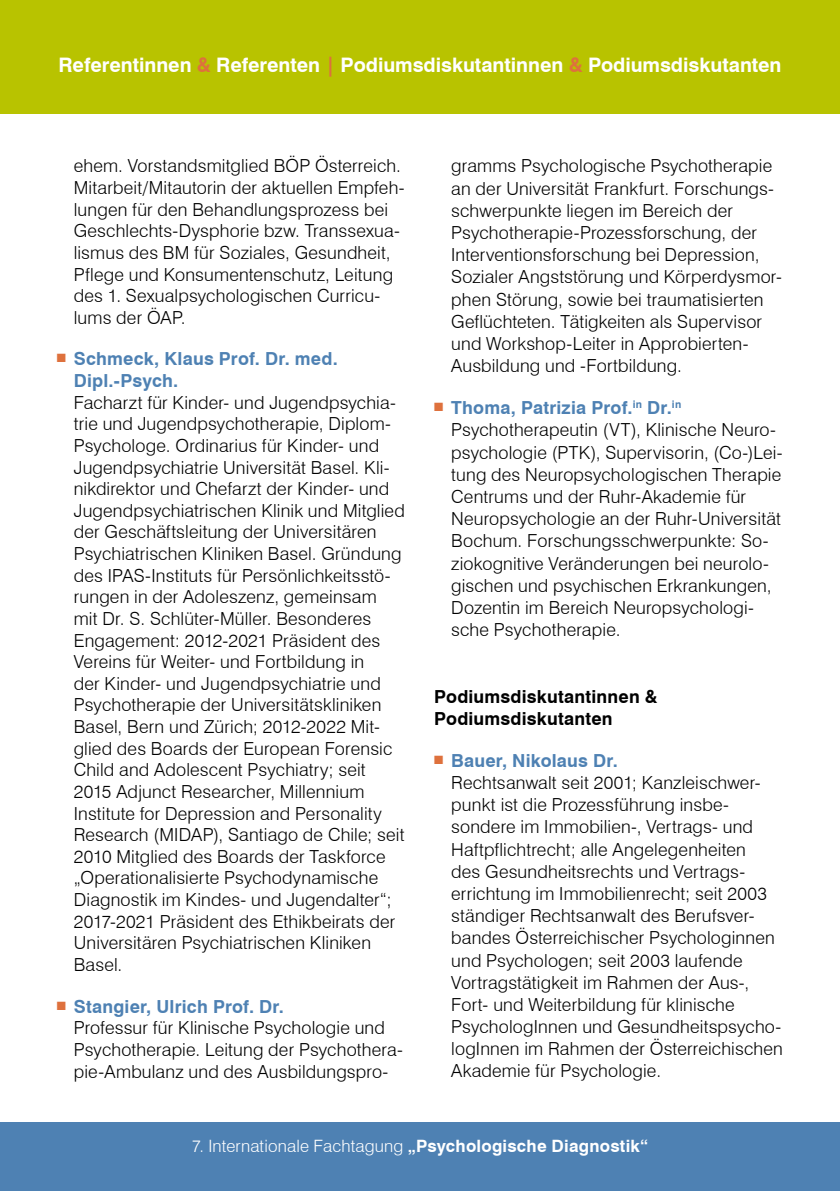
<style>
.page{position:relative;width:840px;height:1191px;background:#fff}
.page>*{position:absolute;margin:0;border:0;box-sizing:border-box;transform-origin:0 0}
.t1{font:700 20px "Swiss 721 BT";letter-spacing:-.005em;color:#fff}
.t2{font:300 18px/21.6px "Swiss 721 BT";letter-spacing:.01em;color:#000}
.t3{font:700 18px/22.2px "Swiss 721 BT";letter-spacing:.01em;color:#000}
.t4{font:700 18px/21.6px "Swiss 721 BT";letter-spacing:.01em;color:#4e81b3}
.t5{font:300 17px "Swiss 721 BT";letter-spacing:.01em;color:#fff}
.s1{color:#de713d}
.s2{font-weight:700;color:#4e81b3}
.s3{font-weight:700}
</style>
<div class="page">
<div style="left:0;top:1123px;width:839px;height:68px;background:#4e81b3"></div>
<div style="left:0;top:0;width:839px;height:113px;background:#b8c300"></div>
<p class="t1" style="left:58px;top:53px;width:724px">Referentinnen <span class="s1">&amp;</span> Referenten <span class="s1">|</span> Podiumsdiskutantinnen <span class="s1">&amp;</span> Podiumsdiskutanten</p>
<p class="t2" style="left:74px;top:155px;width:332px">ehem. Vorstandsmitglied BÖP Österreich.<br>Mitarbeit/Mitautorin der aktuellen Empfeh&shy;lungen für den Behandlungsprozess bei Geschlechts-Dysphorie bzw. Transsexua&shy;lismus des BM für Soziales, Gesundheit, Pflege und Konsumentenschutz, Leitung des 1. Sexualpsychologischen Curricu&shy;lums der ÖAP.</p>
<p class="t4" style="left:74px;top:348px;width:265px;text-indent:-17px"><sup>■</sup> Schmeck, Klaus Prof. Dr. med.<br>Dipl.-Psych.</p>
<p class="t2" style="left:74px;top:391px;width:332px">Facharzt für Kinder- und Jugendpsychia&shy;trie und Jugendpsychotherapie, Diplom-Psychologe. Ordinarius für Kinder- und Jugendpsychiatrie Universität Basel. Kli&shy;nikdirektor und Chefarzt der Kinder- und Jugendpsychiatrischen Klinik und Mitglied der Geschäftsleitung der Universitären Psychiatrischen Kliniken Basel. Gründung des IPAS-Instituts für Persönlichkeitsstö&shy;rungen in der Adoleszenz, gemeinsam mit Dr. S. Schlüter-Müller. Besonderes Engagement: 2012-2021 Präsident des Vereins für Weiter- und Fortbildung in<br>der Kinder- und Jugendpsychiatrie und Psychotherapie der Universitätskliniken Basel, Bern und Zürich; 2012-2022 Mit&shy;glied des Boards der European Forensic Child and Adolescent Psychiatry; seit 2015 Adjunct Researcher, Millennium Institute for Depression and Personality Research (MIDAP), Santiago de Chile; seit 2010 Mitglied des Boards der Taskforce „Operationalisierte Psychodynamische Diagnostik im Kindes- und Jugendalter“; 2017-2021 Präsident des Ethikbeirats der Universitären Psychiatrischen Kliniken Basel.</p>
<p class="t2" style="left:74px;top:995px;width:330px;text-indent:-17px"><sup>■</sup> <span class="s2">Stangier, Ulrich Prof. Dr.<br></span>Professur für Klinische Psychologie und Psychotherapie. Leitung der Psychothera&shy;pie-Ambulanz und des Ausbildungspro-</p>
<p class="t2" style="left:451px;top:155px;width:332px;line-height:22.2px">gramms Psychologische Psychotherapie an der Universität Frankfurt. Forschungs&shy;schwerpunkte liegen im Bereich der Psychotherapie-Prozessforschung, der Interventionsforschung bei Depression, Sozialer Angststörung und Körperdysmor&shy;phen Störung, sowie bei traumatisierten Geflüchteten. Tätigkeiten als Supervisor und Workshop-Leiter in Approbierten-Ausbildung und -Fortbildung.</p>
<p class="t2" style="left:451px;top:396px;width:333px;line-height:22.2px;text-indent:-17px"><sup>■</sup> <span class="s2">Thoma, Patrizia Prof.</span><sup>in</sup> <span class="s2">Dr.</span><sup>in </sup>Psychotherapeutin (VT), Klinische Neuro&shy;psychologie (PTK), Supervisorin, (Co-)Lei&shy;tung des Neuropsychologischen Therapie Centrums und der Ruhr-Akademie für Neuropsychologie an der Ruhr-Universität Bochum. Forschungsschwerpunkte: So&shy;ziokognitive Veränderungen bei neurolo&shy;gischen und psychischen Erkrankungen, Dozentin im Bereich Neuropsychologi&shy;sche Psychotherapie.</p>
<p class="t3" style="left:434px;top:685px;width:225px">Podiumsdiskutantinnen &amp;<br>Podiumsdiskutanten</p>
<p class="t2" style="left:451px;top:749px;width:333px;line-height:22.2px;text-indent:-17px"><sup>■</sup> <span class="s2">Bauer, Nikolaus Dr.<br></span>Rechtsanwalt seit 2001; Kanzleischwer&shy;punkt ist die Prozessführung insbe&shy;sondere im Immobilien-, Vertrags- und Haftpflichtrecht; alle Angelegenheiten<br>des Gesundheitsrechts und Vertrags&shy;errichtung im Immobilienrecht; seit 2003 ständiger Rechtsanwalt des Berufsver&shy;bandes Österreichischer Psychologinnen und Psychologen; seit 2003 laufende Vortragstätigkeit im Rahmen der Aus-, Fort- und Weiterbildung für klinische PsychologInnen und Gesundheitspsycho&shy;logInnen im Rahmen der Österreichischen Akademie für Psychologie.</p>
<p class="t5" style="left:192px;top:1135px;width:457px">7. Internationale Fachtagung <span class="s3">„Psychologische Diagnostik“</span></p>
</div>
